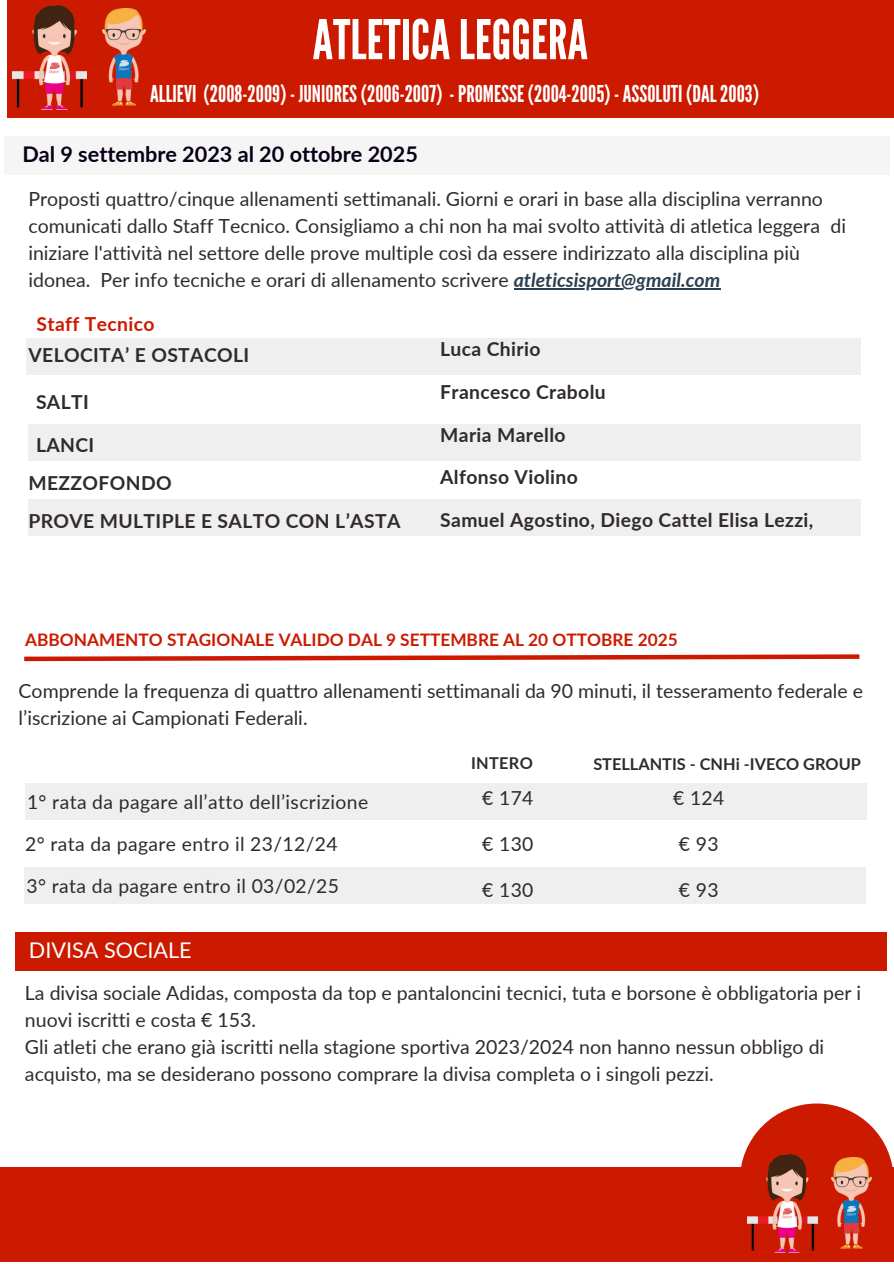
<style>
.page{position:relative;width:894px;height:1264px;background:#fff}
.page>*{position:absolute;margin:0;border:0;box-sizing:border-box;transform-origin:0 0}
.t1{font:54.6px "League Gothic";color:#fff}
.t2{font:23.1px "League Gothic";color:#fff}
.t3{font:700 21.6px "Lato";color:#090018}
.t4{font:21.6px "Lato";color:#fff}
.t5{font:19.5px/27px "Lato";color:#302a2c}
.t6{font:700 19.35px "Lato";letter-spacing:.02em;color:#302a2c}
.t7{font:19.35px "Lato";letter-spacing:.02em;color:#302a2c}
.t8{font:700 19.35px "Lato";letter-spacing:.02em;color:#cc1a00}
.t9{font:700 17.25px "Lato";color:#cc1a00}
.t10{font:700 16.35px "Lato";color:#302a2c}
.s1{font-weight:700;font-style:italic;color:#2c3e50}
</style>
<div class="page">
<div style="left:8px;top:0;width:885px;height:118px;background:#cc1a00"></div>
<hr style="left:513px;top:288px;width:207px;height:1px;background:#2c3e50">
<div style="left:739px;top:1103px;width:154px;height:154px;background:#cc1a00;border-radius:50%"></div>
<div style="left:0;top:1166px;width:893px;height:95px;background:#cc1a00"></div>
<div style="left:25px;top:784px;width:841px;height:36px;background:#efefef"></div>
<div style="left:24px;top:867px;width:841px;height:36px;background:#efefef"></div>
<img style="left:13px;top:6px;width:74px;height:103px">
<img style="left:102px;top:9px;width:43px;height:97px">
<img style="left:747px;top:1154px;width:69px;height:97px">
<img style="left:831px;top:1157px;width:40px;height:91px">
<div style="left:4px;top:136px;width:885px;height:39px;background:#f5f5f5"></div>
<div style="left:26px;top:338px;width:834px;height:36px;background:#efefef"></div>
<div style="left:28px;top:424px;width:832px;height:36px;background:#efefef"></div>
<div style="left:28px;top:499px;width:832px;height:36px;background:#efefef"></div>
<svg style="left:24px;top:654px;width:836px;height:8px"></svg>
<div style="left:15px;top:931px;width:871px;height:39px;background:#cc1a00"></div>
<h1 class="t1" style="left:312px;top:8px;width:277px">ATLETICA LEGGERA</h1>
<h1 class="t2" style="left:150px;top:80px;width:610px">ALLIEVI (2008-2009) - JUNIORES (2006-2007) - PROMESSE (2004-2005) - ASSOLUTI (DAL 2003)</h1>
<h3 class="t3" style="left:22px;top:141px;width:397px">Dal 9 settembre 2023 al 20 ottobre 2025</h3>
<p class="t5" style="left:28px;top:185px;width:818px">Proposti quattro/cinque allenamenti settimanali. Giorni e orari in base alla disciplina verranno comunicati dallo Staff Tecnico. Consigliamo a chi non ha mai svolto attività di atletica leggera di iniziare l'attività nel settore delle prove multiple così da essere indirizzato alla disciplina più idonea. Per info tecniche e orari di allenamento scrivere <span class="s1">atleticsisport@gmail.com</span></p>
<h5 class="t8" style="left:36px;top:312px;width:120px">Staff Tecnico</h5>
<h6 class="t6" style="left:28px;top:343px;width:222px">VELOCITA’ E OSTACOLI</h6>
<p class="t6" style="left:36px;top:389px;width:54px">SALTI</p>
<h5 class="t6" style="left:36px;top:432px;width:60px">LANCI</h5>
<h5 class="t6" style="left:28px;top:471px;width:145px">MEZZOFONDO</h5>
<h5 class="t6" style="left:28px;top:508px;width:373px">PROVE MULTIPLE E SALTO CON L’ASTA</h5>
<h5 class="t6" style="left:440px;top:337px;width:102px">Luca Chirio</h5>
<h5 class="t6" style="left:440px;top:379px;width:167px">Francesco Crabolu</h5>
<h5 class="t6" style="left:440px;top:422px;width:127px">Maria Marello</h5>
<h5 class="t6" style="left:440px;top:465px;width:139px">Alfonso Violino</h5>
<h5 class="t6" style="left:440px;top:508px;width:374px">Samuel Agostino, Diego Cattel Elisa Lezzi,</h5>
<p class="t9" style="left:25px;top:629px;width:654px">ABBONAMENTO STAGIONALE VALIDO DAL 9 SETTEMBRE AL 20 OTTOBRE 2025</p>
<h6 class="t5" style="left:19px;top:676px;width:845px">Comprende la frequenza di quattro allenamenti settimanali da 90 minuti, il tesseramento federale e l’iscrizione ai Campionati Federali.</h6>
<h2 class="t7" style="left:27px;top:790px;width:342px">1° rata da pagare all’atto dell’iscrizione</h2>
<h4 class="t7" style="left:25px;top:832px;width:314px">2° rata da pagare entro il 23/12/24</h4>
<h5 class="t7" style="left:26px;top:873px;width:314px">3° rata da pagare entro il 03/02/25</h5>
<p class="t4" style="left:29px;top:936px;width:164px">DIVISA SOCIALE</p>
<h5 class="t10" style="left:471px;top:752px;width:63px">INTERO</h5>
<h4 class="t10" style="left:593px;top:753px;width:269px">STELLANTIS - CNHi -IVECO GROUP</h4>
<h5 class="t7" style="left:482px;top:785px;width:53px">€ 174</h5>
<h5 class="t7" style="left:482px;top:832px;width:53px">€ 130</h5>
<h5 class="t7" style="left:482px;top:878px;width:53px">€ 130</h5>
<h1 class="t7" style="left:673px;top:785px;width:53px">€ 124</h1>
<h1 class="t7" style="left:678px;top:832px;width:41px">€ 93</h1>
<h1 class="t7" style="left:678px;top:878px;width:41px">€ 93</h1>
<p class="t5" style="left:25px;top:978px;width:837px">La divisa sociale Adidas, composta da top e pantaloncini tecnici, tuta e borsone è obbligatoria per i nuovi iscritti e costa € 153.<br>Gli atleti che erano già iscritti nella stagione sportiva 2023/2024 non hanno nessun obbligo di acquisto, ma se desiderano possono comprare la divisa completa o i singoli pezzi.</p>
</div>
